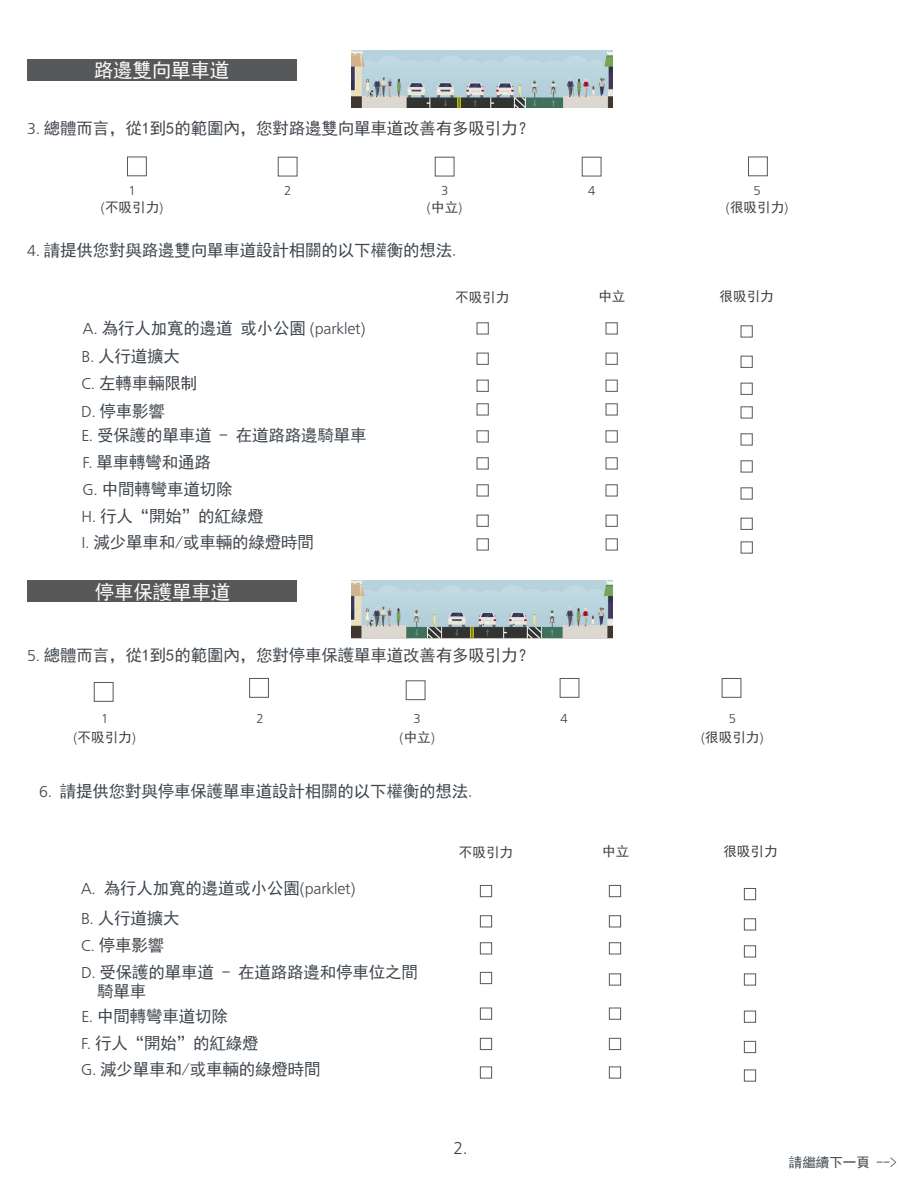
<style>
.page{position:relative;width:918px;height:1188px;background:#fff}
.page>*{position:absolute;margin:0;border:0;box-sizing:border-box;transform-origin:0 0}
.t1{font:19.5px "Sim Hei";letter-spacing:-.01em;color:#fff}
.t2{font:300 18px "Graphein Pro";color:#3f464d}
.t3{font:16.5px/19.8px "Sim Hei";letter-spacing:-.01em;color:#3f464d}
.t4{font:13.5px "Sim Hei";letter-spacing:.005em;color:#3e3e3f}
.t5{font:300 13.5px "Graphein Pro";color:#3e3e3f}
.t6{font:13.5px "Sim Hei";color:#3f464d}
.s1{font-family:"Graphein Pro";font-weight:300}
.s2{font-family:"Sim Hei";font-weight:400}
</style>
<div class="page">
<div style="left:94px;top:682px;width:19px;height:20px;border:1px solid #57585a"></div>
<div style="left:249px;top:678px;width:20px;height:20px;border:1px solid #57585a"></div>
<div style="left:406px;top:680px;width:19px;height:20px;border:1px solid #57585a"></div>
<div style="left:560px;top:678px;width:19px;height:20px;border:1px solid #57585a"></div>
<div style="left:722px;top:678px;width:19px;height:20px;border:1px solid #57585a"></div>
<div style="left:27px;top:580px;width:270px;height:22px;background:#57585a"></div>
<img style="left:351px;top:580px;width:262px;height:58px">
<div style="left:127px;top:157px;width:20px;height:19px;border:1px solid #57585a"></div>
<div style="left:278px;top:157px;width:19px;height:19px;border:1px solid #57585a"></div>
<div style="left:435px;top:157px;width:19px;height:19px;border:1px solid #57585a"></div>
<div style="left:582px;top:157px;width:19px;height:19px;border:1px solid #57585a"></div>
<div style="left:748px;top:157px;width:20px;height:19px;border:1px solid #57585a"></div>
<img style="left:351px;top:50px;width:262px;height:58px">
<div style="left:27px;top:59px;width:270px;height:22px;background:#57585a"></div>
<div style="left:477px;top:322px;width:12px;height:12px;border:1px solid #57585a"></div>
<div style="left:477px;top:353px;width:12px;height:12px;border:1px solid #57585a"></div>
<div style="left:477px;top:380px;width:12px;height:12px;border:1px solid #57585a"></div>
<div style="left:477px;top:430px;width:12px;height:12px;border:1px solid #57585a"></div>
<div style="left:477px;top:403px;width:12px;height:12px;border:1px solid #57585a"></div>
<div style="left:477px;top:457px;width:12px;height:12px;border:1px solid #57585a"></div>
<div style="left:477px;top:484px;width:12px;height:12px;border:1px solid #57585a"></div>
<div style="left:477px;top:515px;width:12px;height:12px;border:1px solid #57585a"></div>
<div style="left:606px;top:322px;width:12px;height:12px;border:1px solid #57585a"></div>
<div style="left:606px;top:353px;width:12px;height:12px;border:1px solid #57585a"></div>
<div style="left:606px;top:380px;width:12px;height:12px;border:1px solid #57585a"></div>
<div style="left:606px;top:430px;width:12px;height:12px;border:1px solid #57585a"></div>
<div style="left:606px;top:403px;width:12px;height:12px;border:1px solid #57585a"></div>
<div style="left:606px;top:457px;width:12px;height:12px;border:1px solid #57585a"></div>
<div style="left:606px;top:484px;width:12px;height:12px;border:1px solid #57585a"></div>
<div style="left:606px;top:515px;width:12px;height:12px;border:1px solid #57585a"></div>
<div style="left:741px;top:325px;width:12px;height:12px;border:1px solid #57585a"></div>
<div style="left:741px;top:356px;width:12px;height:12px;border:1px solid #57585a"></div>
<div style="left:741px;top:383px;width:12px;height:12px;border:1px solid #57585a"></div>
<div style="left:741px;top:433px;width:12px;height:12px;border:1px solid #57585a"></div>
<div style="left:741px;top:406px;width:12px;height:12px;border:1px solid #57585a"></div>
<div style="left:741px;top:460px;width:12px;height:12px;border:1px solid #57585a"></div>
<div style="left:741px;top:487px;width:12px;height:12px;border:1px solid #57585a"></div>
<div style="left:741px;top:518px;width:12px;height:12px;border:1px solid #57585a"></div>
<div style="left:477px;top:538px;width:12px;height:12px;border:1px solid #57585a"></div>
<div style="left:606px;top:538px;width:12px;height:12px;border:1px solid #57585a"></div>
<div style="left:741px;top:541px;width:12px;height:13px;border:1px solid #57585a"></div>
<div style="left:480px;top:885px;width:12px;height:12px;border:1px solid #57585a"></div>
<div style="left:480px;top:915px;width:12px;height:12px;border:1px solid #57585a"></div>
<div style="left:480px;top:942px;width:12px;height:12px;border:1px solid #57585a"></div>
<div style="left:480px;top:972px;width:12px;height:12px;border:1px solid #57585a"></div>
<div style="left:609px;top:885px;width:12px;height:12px;border:1px solid #57585a"></div>
<div style="left:609px;top:915px;width:12px;height:12px;border:1px solid #57585a"></div>
<div style="left:609px;top:942px;width:12px;height:12px;border:1px solid #57585a"></div>
<div style="left:609px;top:973px;width:12px;height:13px;border:1px solid #57585a"></div>
<div style="left:744px;top:888px;width:12px;height:12px;border:1px solid #57585a"></div>
<div style="left:744px;top:918px;width:12px;height:12px;border:1px solid #57585a"></div>
<div style="left:744px;top:945px;width:12px;height:12px;border:1px solid #57585a"></div>
<div style="left:744px;top:973px;width:12px;height:13px;border:1px solid #57585a"></div>
<div style="left:480px;top:1008px;width:12px;height:12px;border:1px solid #57585a"></div>
<div style="left:480px;top:1038px;width:12px;height:12px;border:1px solid #57585a"></div>
<div style="left:609px;top:1008px;width:12px;height:12px;border:1px solid #57585a"></div>
<div style="left:609px;top:1038px;width:12px;height:12px;border:1px solid #57585a"></div>
<div style="left:744px;top:1011px;width:12px;height:12px;border:1px solid #57585a"></div>
<div style="left:744px;top:1041px;width:12px;height:12px;border:1px solid #57585a"></div>
<div style="left:480px;top:1066px;width:12px;height:13px;border:1px solid #57585a"></div>
<div style="left:609px;top:1066px;width:12px;height:13px;border:1px solid #57585a"></div>
<div style="left:744px;top:1070px;width:12px;height:12px;border:1px solid #57585a"></div>
<svg style="left:470px;top:627px;width:4px;height:11px"></svg>
<svg style="left:457px;top:97px;width:4px;height:11px"></svg>
<p class="t1" style="left:94px;top:60px;width:137px">路邊雙向單車道</p>
<p class="t3" style="left:27px;top:118px;width:508px"><span class="s1">3.</span> 總體而言，從1到5的範圍內，您對路邊雙向單車道改善有多吸引力？</p>
<p class="t5" style="left:128px;top:183px;width:9px">1</p>
<p class="t4" style="left:101px;top:201px;width:64px"><span class="s1">(</span>不吸引力<span class="s1">)</span></p>
<p class="t5" style="left:284px;top:183px;width:9px">2</p>
<p class="t5" style="left:588px;top:183px;width:9px">4</p>
<p class="t5" style="left:441px;top:183px;width:9px">3</p>
<p class="t5" style="left:427px;top:200px;width:37px">(<span class="s2">中立</span>)</p>
<p class="t3" style="left:27px;top:240px;width:435px"><span class="s1">4.</span> 請提供您對與路邊雙向單車道設計相關的以下權衡的想法.</p>
<p class="t5" style="left:754px;top:183px;width:9px">5</p>
<p class="t4" style="left:726px;top:201px;width:64px"><span class="s1">(</span>很吸引力<span class="s1">)</span></p>
<p class="t3" style="left:83px;top:318px;width:284px"><span class="s1">A.</span> 為行人加寬的邊道 或小公園 <span class="s1">(parklet)</span></p>
<p class="t3" style="left:81px;top:346px;width:100px"><span class="s1">B.</span> 人行道擴大</p>
<p class="t3" style="left:81px;top:373px;width:117px"><span class="s1">C.</span> 左轉車輛限制</p>
<p class="t3" style="left:81px;top:401px;width:86px"><span class="s1">D.</span> 停車影響</p>
<p class="t3" style="left:81px;top:425px;width:287px"><span class="s1">E.</span> 受保護的單車道 - 在道路路邊騎單車</p>
<p class="t3" style="left:83px;top:453px;width:130px"><span class="s1">F.</span> 單車轉彎和通路</p>
<p class="t3" style="left:83px;top:479px;width:152px"><span class="s1">G.</span> 中間轉彎車道切除</p>
<p class="t3" style="left:81px;top:507px;width:184px"><span class="s1">H.</span> 行人“開始”的紅綠燈</p>
<p class="t3" style="left:81px;top:532px;width:234px"><span class="s1">I.</span> 減少單車和/或車輛的綠燈時間</p>
<p class="t1" style="left:95px;top:582px;width:137px">停車保護單車道</p>
<p class="t4" style="left:455px;top:290px;width:56px">不吸引力</p>
<p class="t4" style="left:598px;top:289px;width:29px">中立</p>
<p class="t4" style="left:720px;top:289px;width:56px">很吸引力</p>
<p class="t3" style="left:27px;top:645px;width:508px"><span class="s1">5.</span> 總體而言，從1到5的範圍內，您對停車保護單車道改善有多吸引力？</p>
<p class="t5" style="left:101px;top:711px;width:9px">1</p>
<p class="t4" style="left:73px;top:730px;width:64px"><span class="s1">(</span>不吸引力<span class="s1">)</span></p>
<p class="t5" style="left:257px;top:711px;width:9px">2</p>
<p class="t5" style="left:561px;top:711px;width:9px">4</p>
<p class="t5" style="left:414px;top:711px;width:9px">3</p>
<p class="t5" style="left:400px;top:730px;width:37px">(<span class="s2">中立</span>)</p>
<p class="t3" style="left:39px;top:781px;width:439px"><span class="s1">6.</span> 請提供您對與停車保護單車道設計相關的以下權衡的想法.</p>
<p class="t5" style="left:729px;top:711px;width:9px">5</p>
<p class="t4" style="left:701px;top:730px;width:64px"><span class="s1">(</span>很吸引力<span class="s1">)</span></p>
<p class="t3" style="left:81px;top:879px;width:276px"><span class="s1">A.</span> 為行人加寬的邊道或小公園<span class="s1">(parklet)</span></p>
<p class="t3" style="left:81px;top:909px;width:100px"><span class="s1">B.</span> 人行道擴大</p>
<p class="t3" style="left:81px;top:936px;width:85px"><span class="s1">C.</span> 停車影響</p>
<p class="t3" style="left:97px;top:962px;width:322px;text-indent:-16px"><span class="s1">D.</span> 受保護的單車道 - 在道路路邊和停車位之間騎單車</p>
<p class="t3" style="left:81px;top:1033px;width:179px"><span class="s1">F.</span> 行人“開始”的紅綠燈</p>
<p class="t3" style="left:82px;top:1006px;width:148px"><span class="s1">E.</span> 中間轉彎車道切除</p>
<p class="t3" style="left:81px;top:1059px;width:241px"><span class="s1">G.</span> 減少單車和/或車輛的綠燈時間</p>
<p class="t4" style="left:459px;top:846px;width:56px">不吸引力</p>
<p class="t4" style="left:602px;top:844px;width:29px">中立</p>
<p class="t4" style="left:723px;top:844px;width:56px">很吸引力</p>
<p class="t2" style="left:453px;top:1138px;width:16px">2.</p>
<p class="t6" style="left:789px;top:1156px;width:109px">請繼續下一頁 --&gt;</p>
</div>
